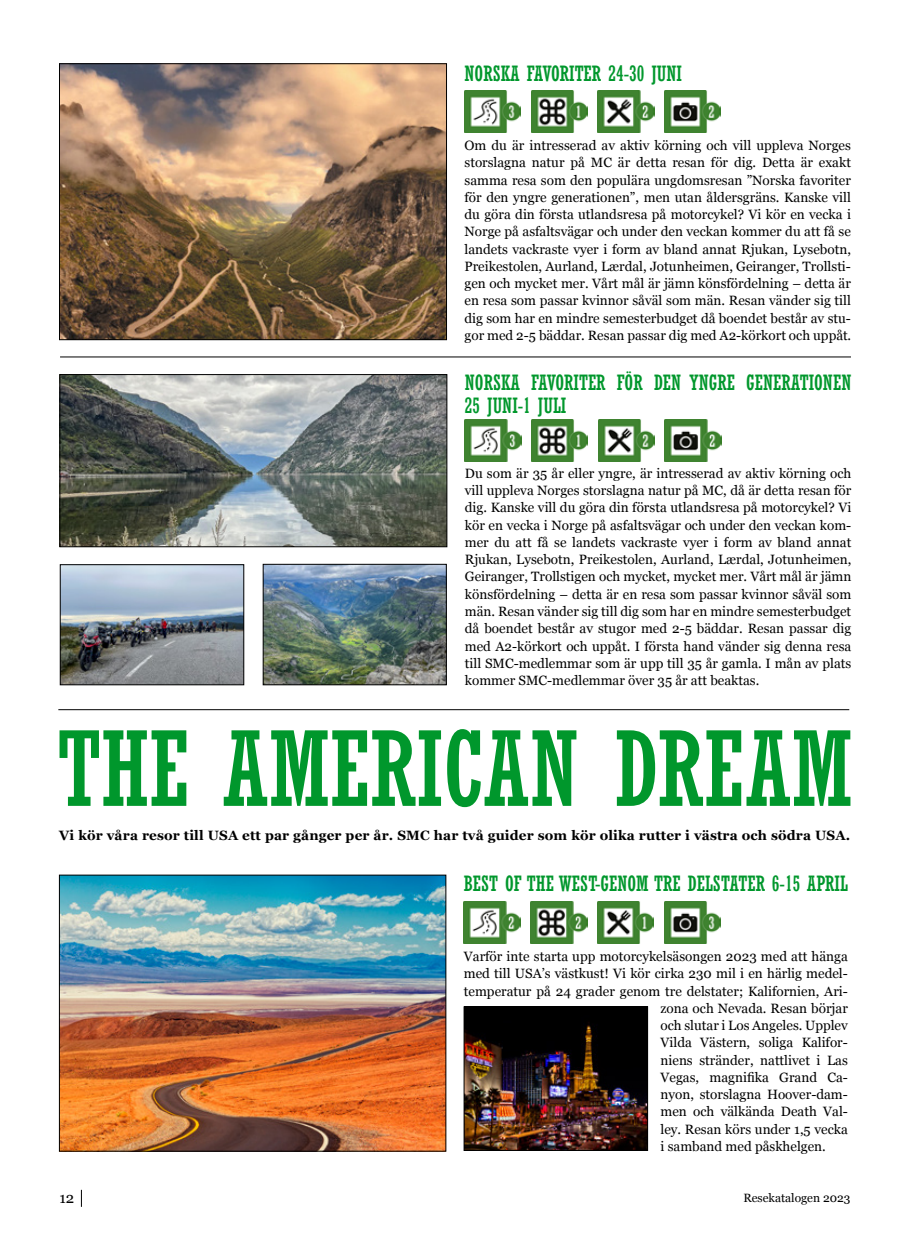
<style>
.page{position:relative;width:910px;height:1242px;background:#fff}
.page>*{position:absolute;margin:0;border:0;box-sizing:border-box;transform-origin:0 0}
.t1{font:condensed 21px/22.5px "Rockwell";color:#00972c}
.t2{font:15px "Georgia";color:#000}
.t3{font:13.5px/17.2px "Georgia";color:#000;text-align:justify}
.t4{font:700 13.5px "Georgia";letter-spacing:.01em;color:#000}
.t5{font:12px "Georgia";color:#000}
</style>
<div class="page">
<svg style="left:81px;top:1189px;width:1px;height:17px"></svg>
<img style="left:664px;top:901px;width:57px;height:43px">
<img style="left:61px;top:877px;width:383px;height:272px">
<div style="left:59px;top:875px;width:387px;height:276px;border:1px solid #000"></div>
<hr style="left:60px;top:357px;width:791px;height:1px;background:#000">
<img style="left:464px;top:91px;width:57px;height:42px">
<img style="left:531px;top:91px;width:57px;height:42px">
<img style="left:61px;top:65px;width:384px;height:273px">
<div style="left:59px;top:63px;width:388px;height:277px;border:1px solid #000"></div>
<img style="left:598px;top:91px;width:56px;height:42px">
<img style="left:664px;top:91px;width:57px;height:42px">
<img style="left:265px;top:566px;width:179px;height:117px">
<div style="left:263px;top:564px;width:183px;height:121px;border:1px solid #000"></div>
<img style="left:62px;top:566px;width:180px;height:117px">
<div style="left:60px;top:564px;width:184px;height:121px;border:1px solid #000"></div>
<img style="left:62px;top:376px;width:383px;height:169px">
<div style="left:60px;top:374px;width:387px;height:173px;border:1px solid #000"></div>
<img style="left:465px;top:419px;width:56px;height:43px">
<img style="left:531px;top:419px;width:57px;height:43px">
<img style="left:598px;top:419px;width:56px;height:43px">
<img style="left:665px;top:419px;width:56px;height:43px">
<svg style="left:60px;top:729px;width:790px;height:78px"></svg>
<img style="left:466px;top:1008px;width:180px;height:140px">
<div style="left:464px;top:1006px;width:184px;height:144px;border:1px solid #000"></div>
<hr style="left:58px;top:709px;width:791px;height:1px;background:#000">
<img style="left:597px;top:901px;width:57px;height:43px">
<img style="left:464px;top:901px;width:56px;height:43px">
<img style="left:531px;top:901px;width:56px;height:43px">
<h1 class="t1" style="left:464px;top:62px;width:219px">NORSKA FAVORITER 24-30 JUNI</h1>
<p class="t3" style="left:464px;top:136px;width:388px">Om du är intresserad av aktiv körning och vill uppleva Norges storslagna natur på MC är detta resan för dig. Detta är exakt samma resa som den populära ungdomsresan ”Norska favoriter för den yngre generationen”, men utan åldersgräns. Kanske vill du göra din första utlandsresa på motorcykel? Vi kör en vecka i Norge på asfaltsvägar och under den veckan kommer du att få se landets vackraste vyer i form av bland annat Rjukan, Lysebotn, Preikestolen, Aurland, Lærdal, Jotunheimen, Geiranger, Trollsti&shy;gen och mycket mer. Vårt mål är jämn könsfördelning – detta är en resa som passar kvinnor såväl som män. Resan vänder sig till dig som har en mindre semesterbudget då boendet består av stu&shy;gor med 2-5 bäddar. Resan passar dig med A2-körkort och uppåt.</p>
<h1 class="t1" style="left:465px;top:372px;width:388px">NORSKA FAVORITER FÖR DEN YNGRE GENERATIONEN<br>25 JUNI-1 JULI</h1>
<p class="t3" style="left:465px;top:464px;width:388px">Du som är 35 år eller yngre, är intresserad av aktiv körning och vill uppleva Norges storslagna natur på MC, då är detta resan för dig. Kanske vill du göra din första utlandsresa på motorcykel? Vi kör en vecka i Norge på asfaltsvägar och under den veckan kom&shy;mer du att få se landets vackraste vyer i form av bland annat Rjukan, Lysebotn, Preikestolen, Aurland, Lærdal, Jotunheimen, Geiranger, Trollstigen och mycket, mycket mer. Vårt mål är jämn könsfördelning – detta är en resa som passar kvinnor såväl som män. Resan vänder sig till dig som har en mindre semesterbudget då boendet består av stugor med 2-5 bäddar. Resan passar dig med A2-körkort och uppåt. I första hand vänder sig denna resa till SMC-medlemmar som är upp till 35 år gamla. I mån av plats kommer SMC-medlemmar över 35 år att beaktas.</p>
<p class="t4" style="left:59px;top:825px;width:792px">Vi kör våra resor till USA ett par gånger per år. SMC har två guider som kör olika rutter i västra och södra USA.</p>
<h1 class="t1" style="left:464px;top:873px;width:386px">BEST OF THE WEST-GENOM TRE DELSTATER 6-15 APRIL</h1>
<p class="t3" style="left:464px;top:947px;width:385px">Varför inte starta upp motorcykelsäsongen 2023 med att hänga</p>
<p class="t3" style="left:464px;top:964px;width:385px">med till USA’s västkust! Vi kör cirka 230 mil i en härlig medel-</p>
<p class="t3" style="left:464px;top:981px;width:385px">temperatur på 24 grader genom tre delstater; Kalifornien, Ari-</p>
<p class="t3" style="left:660px;top:999px;width:189px">zona och Nevada. Resan börjar</p>
<p class="t3" style="left:660px;top:1016px;width:189px">och slutar i Los Angeles. Upplev</p>
<p class="t3" style="left:660px;top:1033px;width:189px">Vilda Västern, soliga Kalifor-</p>
<p class="t3" style="left:660px;top:1050px;width:189px">niens stränder, nattlivet i Las</p>
<p class="t3" style="left:660px;top:1068px;width:189px">Vegas, magnifika Grand Ca-</p>
<p class="t3" style="left:660px;top:1085px;width:189px">nyon, storslagna Hoover-dam-</p>
<p class="t3" style="left:660px;top:1102px;width:189px">men och välkända Death Val-</p>
<p class="t3" style="left:660px;top:1119px;width:189px">ley. Resan körs under 1,5 vecka</p>
<p class="t3" style="left:660px;top:1137px;width:167px">i samband med påskhelgen.</p>
<p class="t2" style="left:60px;top:1186px;width:16px">12</p>
<p class="t5" style="left:743px;top:1189px;width:109px">Resekatalogen 2023</p>
</div>
